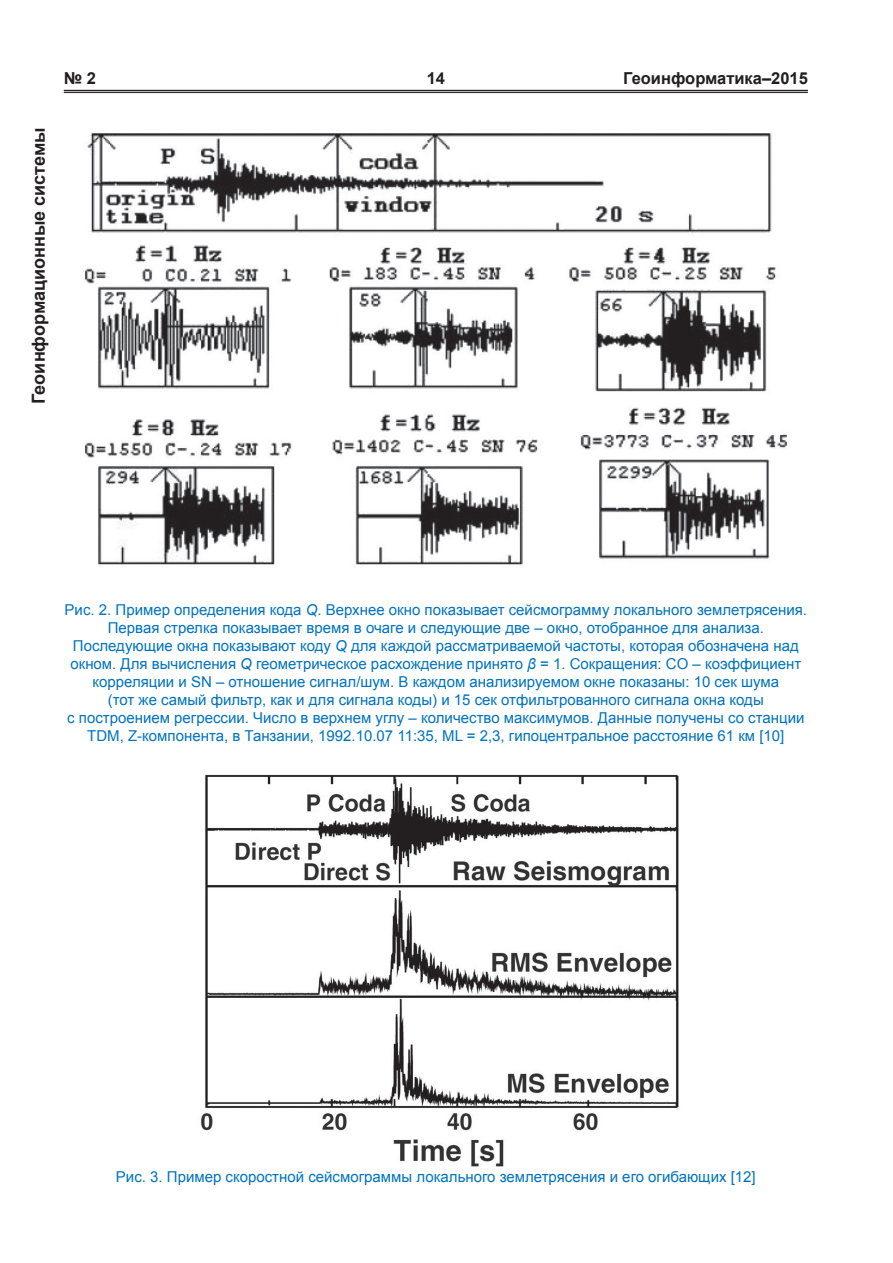
<style>
.page{position:relative;width:893px;height:1263px;background:#fff}
.page>*{position:absolute;margin:0;border:0;box-sizing:border-box;transform-origin:0 0}
.t1{font:700 18px "Arial";color:#231f20}
.t2{font:700 16.5px "Arial";color:#231f20}
.t3{font:15px/18px "Arial";color:#0073bd;text-align:center}
.s1{font-style:italic}
</style>
<div class="page">
<hr style="left:64px;top:90px;width:744px;height:1px;background:#231f20">
<hr style="left:64px;top:92px;width:744px;height:1px;background:#231f20">
<img style="left:85px;top:133px;width:702px;height:432px">
<img style="left:201px;top:774px;width:478px;height:393px">
<p class="t1" style="left:27px;top:404px;width:278px;rotate:-90deg">Геоинформационные системы</p>
<p class="t2" style="left:64px;top:68px;width:34px">№ 2</p>
<p class="t2" style="left:427px;top:68px;width:20px">14</p>
<p class="t2" style="left:623px;top:68px;width:186px">Геоинформатика–2015</p>
<p class="t3" style="left:65px;top:601px;width:744px">Рис. 2. Пример определения кода <span class="s1">Q</span>. Верхнее окно показывает сейсмограмму локального землетрясения.<br>Первая стрелка показывает время в очаге и следующие две – окно, отобранное для анализа.<br>Последующие окна показывают коду <span class="s1">Q</span> для каждой рассматриваемой частоты, которая обозначена над окном. Для вычисления <span class="s1">Q</span> геометрическое расхождение принято <span class="s1">β</span> = 1. Сокращения: CO – коэффициент корреляции и SN – отношение сигнал/шум. В каждом анализируемом окне показаны: 10 сек шума<br>(тот же самый фильтр, как и для сигнала коды) и 15 сек отфильтрованного сигнала окна коды<br>с построением регрессии. Число в верхнем углу – количество максимумов. Данные получены со станции TDM, Z-компонента, в Танзании, 1992.10.07 11:35, ML = 2,3, гипоцентральное расстояние 61 км [10]</p>
<p class="t3" style="left:116px;top:1168px;width:641px">Рис. 3. Пример скоростной сейсмограммы локального землетрясения и его огибающих [12]</p>
</div>
